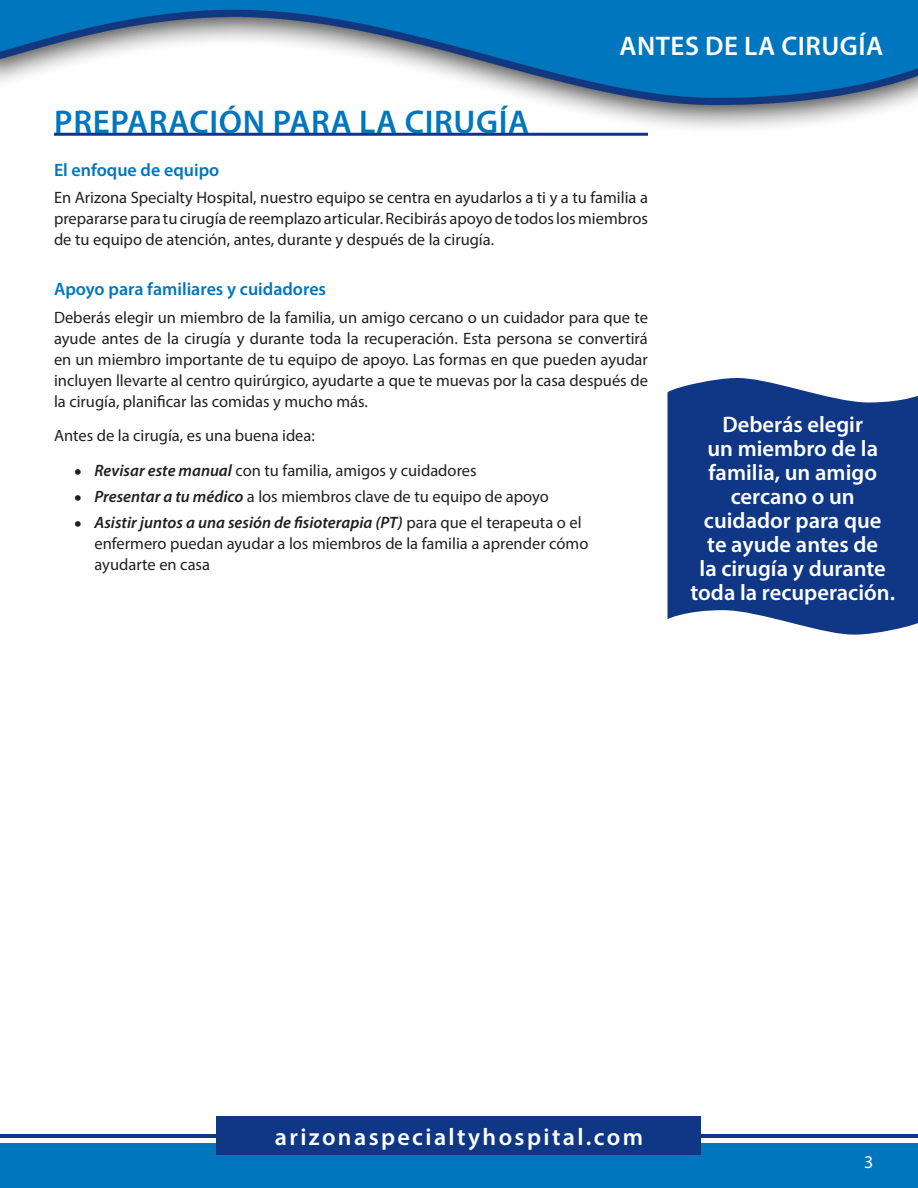
<style>
.page{position:relative;width:918px;height:1188px;background:#fff}
.page>*{position:absolute;margin:0;border:0;box-sizing:border-box;transform-origin:0 0}
.Headline{font:600 33px "Myriad Pro";letter-spacing:.02em;color:#0076be}
.t1{font:600 27px "Myriad Pro";letter-spacing:.02em;color:#fff}
.t2{font:600 24px "Myriad Pro";letter-spacing:.1em;color:#fff}
.Call_Out_Text{font:600 22.5px/24px "Myriad Pro";color:#fff;text-align:center}
.Subtitle{font:600 18px "Myriad Pro";color:#0076be}
.t3{font:18px "Myriad Pro";color:#fff}
.Text{font:16.5px/21px "Myriad Pro";color:#231f20;text-align:justify}
.Bullet_Text{font:16.5px/21px "Myriad Pro";color:#231f20}
.s1{font-size:27px}
.s2{font-weight:600;font-style:italic}
</style>
<div class="page">
<img style="left:1px;top:0;width:917px;height:133px">
<img style="left:0;top:0;width:1px;height:162px">
<div style="left:0;top:1143px;width:918px;height:45px;background:#0076be"></div>
<hr style="left:0;top:1134px;width:918px;height:3px;background:#103785">
<div style="left:217px;top:1116px;width:484px;height:39px;background:#103785"></div>
<hr style="left:54px;top:133px;width:594px;height:3px;background:#103785">
<svg style="left:668px;top:378px;width:250px;height:257px;fill:#103785"></svg>
<p class="t1" style="left:619px;top:29px;width:265px">ANTES DE LA CIRUGÍA</p>
<p class="Headline" style="left:54px;top:101px;width:476px">PREPARACIÓN PARA LA CIRUGÍA</p>
<p class="Subtitle" style="left:54px;top:158px;width:167px">El enfoque de equipo</p>
<p class="Text" style="left:54px;top:187px;width:596px">En Arizona Specialty Hospital, nuestro equipo se centra en ayudarlos a ti y a tu familia a prepararse para tu cirugía de reemplazo articular. Recibirás apoyo de todos los miembros de tu equipo de atención, antes, durante y después de la cirugía.</p>
<p class="Subtitle" style="left:54px;top:277px;width:274px">Apoyo para familiares y cuidadores</p>
<p class="Text" style="left:54px;top:306px;width:596px">Deberás elegir un miembro de la familia, un amigo cercano o un cuidador para que te ayude antes de la cirugía y durante toda la recuperación. Esta persona se convertirá en un miembro importante de tu equipo de apoyo. Las formas en que pueden ayudar incluyen llevarte al centro quirúrgico, ayudarte a que te muevas por la casa después de la cirugía, planificar las comidas y mucho más.</p>
<p class="Text" style="left:54px;top:425px;width:262px">Antes de la cirugía, es una buena idea:</p>
<p class="Bullet_Text" style="left:74px;top:459px;width:404px"><span class="s1">•</span> <span class="s2">Revisar este manual</span> con tu familia, amigos y cuidadores</p>
<p class="Bullet_Text" style="left:74px;top:486px;width:476px"><span class="s1">•</span> <span class="s2">Presentar a tu médico</span> a los miembros clave de tu equipo de apoyo</p>
<p class="Bullet_Text" style="left:94px;top:512px;width:495px;text-indent:-20px"><span class="s1">•</span> <span class="s2">Asistir juntos a una sesión de fisioterapia (PT)</span> para que el terapeuta o el enfermero puedan ayudar a los miembros de la familia a aprender cómo ayudarte en casa</p>
<p class="Call_Out_Text" style="left:690px;top:412px;width:206px">Deberás elegir<br>un miembro de la familia, un amigo cercano o un cuidador para que<br>te ayude antes de<br>la cirugía y durante toda la recuperación.</p>
<p class="t2" style="left:275px;top:1121px;width:370px">arizonaspecialtyhospital.com</p>
<p class="t3" style="left:864px;top:1151px;width:11px">3</p>
</div>
